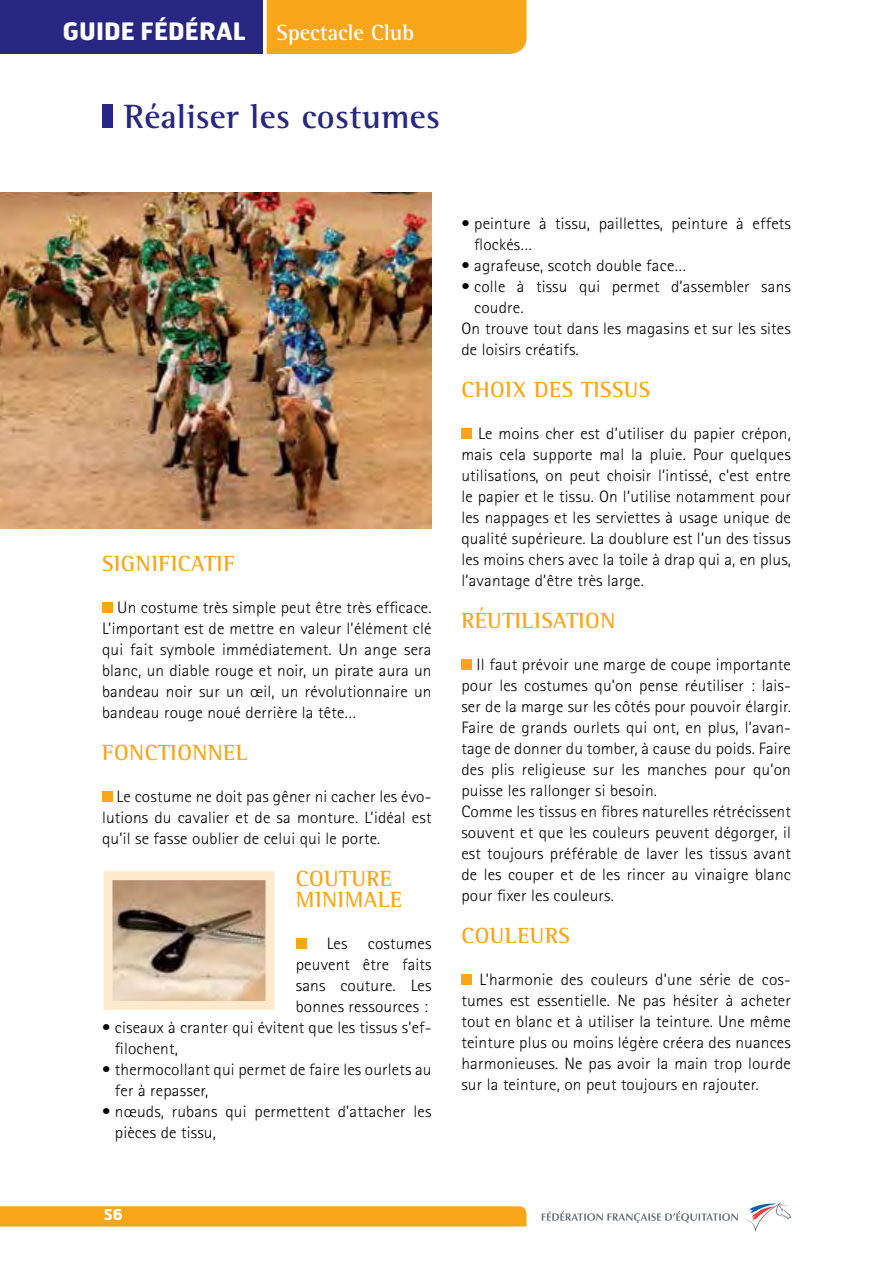
<style>
.page{position:relative;width:893px;height:1263px;background:#fff}
.page>*{position:absolute;margin:0;border:0;box-sizing:border-box;transform-origin:0 0}
.t1{font:700 34.5px "Rotis Semi Serif";color:#282781}
.t2{font:700 24px "Hermes";color:#fff}
.t3{font:700 22.5px/21px "Rotis Semi Serif";letter-spacing:.02em;color:#faa61a}
.t4{font:700 22.5px "Rotis Semi Serif";color:#fff}
.t5{font:300 16.5px/21px "Rotis Sans Serif";letter-spacing:.01em;color:#000;scale:1.05 1}
.t6{font:700 15px "Hermes";color:#fff}
</style>
<div class="page">
<div style="left:0;top:1206px;width:526px;height:20px;background:#faa61a"></div>
<svg style="left:542px;top:1211px;width:196px;height:12px"></svg>
<svg style="left:745px;top:1202px;width:46px;height:30px"></svg>
<div style="left:267px;top:0;width:260px;height:54px;background:#faa61a"></div>
<div style="left:0;top:0;width:262px;height:54px;background:#282781"></div>
<div style="left:461px;top:429px;width:11px;height:10px;background:#faa61a"></div>
<div style="left:461px;top:660px;width:11px;height:10px;background:#faa61a"></div>
<div style="left:461px;top:975px;width:11px;height:10px;background:#faa61a"></div>
<div style="left:102px;top:602px;width:11px;height:11px;background:#faa61a"></div>
<div style="left:102px;top:791px;width:11px;height:11px;background:#faa61a"></div>
<div style="left:296px;top:938px;width:10px;height:11px;background:#faa61a"></div>
<div style="left:102px;top:105px;width:11px;height:23px;background:#282781"></div>
<img style="left:0;top:192px;width:431px;height:336px">
<img style="left:113px;top:881px;width:152px;height:119px">
<div style="left:103px;top:871px;width:172px;height:139px;border:9px solid #ffeacd"></div>
<h2 class="t2" style="left:63px;top:15px;width:185px">GUIDE FÉDÉRAL</h2>
<h3 class="t4" style="left:276px;top:19px;width:139px">SPECTACLE CLUB</h3>
<h1 class="t1" style="left:124px;top:96px;width:317px">RÉALISER LES COSTUMES</h1>
<h3 class="t3" style="left:102px;top:552px;width:135px">SIGNIFICATIF</h3>
<p class="t5" style="left:102px;top:597px;width:315px;text-align:justify;text-indent:15px">Un costume très simple peut être très efficace.<br>L’important est de mettre en valeur l’élément clé qui fait symbole immédiatement. Un ange sera blanc, un diable rouge et noir, un pirate aura un bandeau noir sur un œil, un révolutionnaire un bandeau rouge noué derrière la tête…</p>
<h3 class="t3" style="left:102px;top:741px;width:147px">FONCTIONNEL</h3>
<p class="t5" style="left:102px;top:786px;width:315px;text-align:justify;text-indent:15px">Le costume ne doit pas gêner ni cacher les évo&shy;lutions du cavalier et de sa monture. L’idéal est qu’il se fasse oublier de celui qui le porte.</p>
<h3 class="t3" style="left:296px;top:867px;width:108px">COUTURE<br>MINIMALE</h3>
<p class="t5" style="left:296px;top:933px;width:131px;text-align:justify;text-indent:31px">Les costumes peuvent être faits sans couture. Les bonnes ressources :</p>
<p class="t5" style="left:115px;top:1017px;width:303px;text-indent:-13px">• ciseaux à cranter qui évitent que les tissus s’ef&shy;filochent,</p>
<p class="t5" style="left:115px;top:1059px;width:303px;text-indent:-13px">• thermocollant qui permet de faire les ourlets au fer à repasser,</p>
<p class="t5" style="left:115px;top:1101px;width:303px;text-indent:-13px">• nœuds, rubans qui permettent d’attacher les pièces de tissu,</p>
<p class="t6" style="left:104px;top:1205px;width:21px">56</p>
<p class="t5" style="left:474px;top:213px;width:303px;text-indent:-13px">• peinture à tissu, paillettes, peinture à effets flockés…</p>
<p class="t5" style="left:461px;top:255px;width:216px">• agrafeuse, scotch double face…</p>
<p class="t5" style="left:461px;top:276px;width:315px">• colle à tissu qui permet d’assembler sans</p>
<p class="t5" style="left:474px;top:297px;width:49px">coudre.</p>
<p class="t5" style="left:461px;top:318px;width:315px">On trouve tout dans les magasins et sur les sites</p>
<p class="t5" style="left:461px;top:339px;width:113px">de loisirs créatifs.</p>
<h3 class="t3" style="left:461px;top:379px;width:190px">CHOIX DES TISSUS</h3>
<p class="t5" style="left:461px;top:423px;width:315px;text-align:justify;text-indent:17px">Le moins cher est d’utiliser du papier crépon, mais cela supporte mal la pluie. Pour quelques utilisations, on peut choisir l’intissé, c’est entre le papier et le tissu. On l’utilise notamment pour les nappages et les serviettes à usage unique de qualité supérieure. La doublure est l’un des tissus les moins chers avec la toile à drap qui a, en plus, l’avantage d’être très large.</p>
<h3 class="t3" style="left:461px;top:610px;width:155px">RÉUTILISATION</h3>
<p class="t5" style="left:461px;top:654px;width:315px;text-indent:15px">Il faut prévoir une marge de coupe importante pour les costumes qu’on pense réutiliser : lais&shy;ser de la marge sur les côtés pour pouvoir élargir.<br>Faire de grands ourlets qui ont, en plus, l’avan&shy;tage de donner du tomber, à cause du poids. Faire des plis religieuse sur les manches pour qu’on puisse les rallonger si besoin.<br>Comme les tissus en fibres naturelles rétrécissent souvent et que les couleurs peuvent dégorger, il est toujours préférable de laver les tissus avant de les couper et de les rincer au vinaigre blanc pour fixer les couleurs.</p>
<h3 class="t3" style="left:461px;top:925px;width:110px">COULEURS</h3>
<p class="t5" style="left:461px;top:969px;width:315px;text-align:justify;text-indent:18px">L’harmonie des couleurs d’une série de cos&shy;tumes est essentielle. Ne pas hésiter à acheter tout en blanc et à utiliser la teinture. Une même teinture plus ou moins légère créera des nuances harmonieuses. Ne pas avoir la main trop lourde sur la teinture, on peut toujours en rajouter.</p>
</div>
